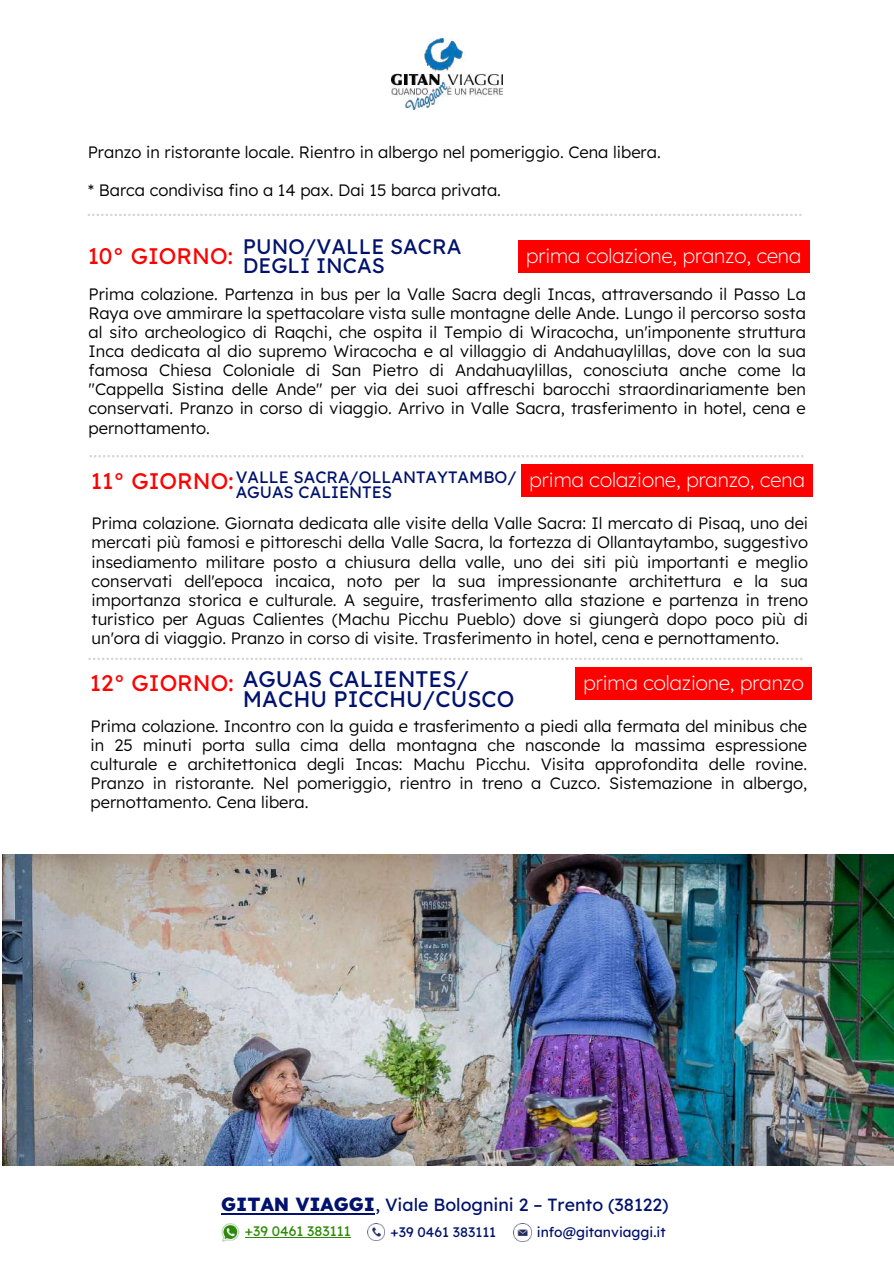
<style>
.page{position:relative;width:894px;height:1264px;background:#fff}
.page>*{position:absolute;margin:0;border:0;box-sizing:border-box;transform-origin:0 0}
.t1{font:22.5px/20.2px "Lexend";color:#00126d}
.t2{font:22.5px "Lexend";color:#f00}
.t3{font:21px/19.2px "Lexend";color:#00126d}
.t4{font:200 20.1px "Lexend";color:#fff}
.t5{font:17.7px "Lexend";color:#00126d}
.t6{font:300 16.5px/19.2px "Lexend";color:#000;text-align:justify}
.t7{font:16.5px/14.7px "Lexend";color:#00126d}
.t8{font:13.8px "Lexend";color:#00126d}
.t9{font:13.8px "Lexend";color:#2c8a03}
.s1{font-size:22.5px;color:#f00}
.s2{color:#f00}
.s3{font-weight:800;font-size:19.05px}
</style>
<div class="page">
<svg style="left:88px;top:214px;width:713px;height:2px"></svg>
<img style="left:221px;top:1223px;width:18px;height:18px">
<hr style="left:245px;top:1236px;width:105px;height:1px;background:#2c8a03">
<img style="left:367px;top:1223px;width:17px;height:17px">
<img style="left:513px;top:1223px;width:18px;height:18px">
<hr style="left:221px;top:1213px;width:154px;height:1px;background:#00126d">
<img style="left:391px;top:38px;width:111px;height:71px">
<img style="left:2px;top:854px;width:891px;height:311px">
<div style="left:518px;top:240px;width:291px;height:32px;background:#f00"></div>
<svg style="left:89px;top:455px;width:714px;height:2px"></svg>
<div style="left:521px;top:464px;width:291px;height:33px;background:#f00"></div>
<svg style="left:88px;top:658px;width:714px;height:2px"></svg>
<div style="left:575px;top:667px;width:236px;height:32px;background:#f00"></div>
<p class="t6" style="left:88px;top:142px;width:574px">Pranzo in ristorante locale. Rientro in albergo nel pomeriggio. Cena libera.</p>
<p class="t6" style="left:88px;top:180px;width:415px">* Barca condivisa fino a 14 pax. Dai 15 barca privata.</p>
<h1 class="t2" style="left:88px;top:241px;width:146px">10° GIORNO:</h1>
<p class="t3" style="left:243px;top:236px;width:220px">PUNO/VALLE SACRA<br>DEGLI INCAS</p>
<p class="t4" style="left:526px;top:243px;width:277px">prima colazione, pranzo, cena</p>
<p class="t6" style="left:88px;top:284px;width:718px">Prima colazione. Partenza in bus per la Valle Sacra degli Incas, attraversando il Passo La Raya ove ammirare la spettacolare vista sulle montagne delle Ande. Lungo il percorso sosta al sito archeologico di Raqchi, che ospita il Tempio di Wiracocha, un'imponente struttura Inca dedicata al dio supremo Wiracocha e al villaggio di Andahuaylillas, dove con la sua famosa Chiesa Coloniale di San Pietro di Andahuaylillas, conosciuta anche come la "Cappella Sistina delle Ande" per via dei suoi affreschi barocchi straordinariamente ben conservati. Pranzo in corso di viaggio. Arrivo in Valle Sacra, trasferimento in hotel, cena e pernottamento.</p>
<p class="t7" style="left:236px;top:470px;width:282px;text-indent:-145px"><span class="s1">11° GIORNO:</span>VALLE SACRA/OLLANTAYTAMBO/<br>AGUAS CALIENTES</p>
<p class="t6" style="left:92px;top:513px;width:717px">Prima colazione. Giornata dedicata alle visite della Valle Sacra: Il mercato di Pisaq, uno dei mercati più famosi e pittoreschi della Valle Sacra, la fortezza di Ollantaytambo, suggestivo insediamento militare posto a chiusura della valle, uno dei siti più importanti e meglio conservati dell'epoca incaica, noto per la sua impressionante architettura e la sua importanza storica e culturale. A seguire, trasferimento alla stazione e partenza in treno turistico per Aguas Calientes (Machu Picchu Pueblo) dove si giungerà dopo poco più di un'ora di viaggio. Pranzo in corso di visite. Trasferimento in hotel, cena e pernottamento.</p>
<p class="t4" style="left:529px;top:467px;width:277px">prima colazione, pranzo, cena</p>
<h1 class="t1" style="left:243px;top:668px;width:273px;text-indent:-153px"><span class="s2">12° GIORNO:</span> AGUAS CALIENTES/<br>MACHU PICCHU/CUSCO</h1>
<p class="t6" style="left:91px;top:716px;width:717px">Prima colazione. Incontro con la guida e trasferimento a piedi alla fermata del minibus che in 25 minuti porta sulla cima della montagna che nasconde la massima espressione culturale e architettonica degli Incas: Machu Picchu. Visita approfondita delle rovine.<br>Pranzo in ristorante. Nel pomeriggio, rientro in treno a Cuzco. Sistemazione in albergo, pernottamento. Cena libera.</p>
<p class="t4" style="left:583px;top:670px;width:222px">prima colazione, pranzo</p>
<p class="t5" style="left:221px;top:1193px;width:449px"><span class="s3">GITAN VIAGGI</span>, Viale Bolognini 2 – Trento (38122)</p>
<p class="t9" style="left:245px;top:1222px;width:107px">+39 0461 383111</p>
<p class="t8" style="left:390px;top:1223px;width:107px">+39 0461 383111</p>
<p class="t8" style="left:536px;top:1223px;width:130px">info@gitanviaggi.it</p>
</div>
